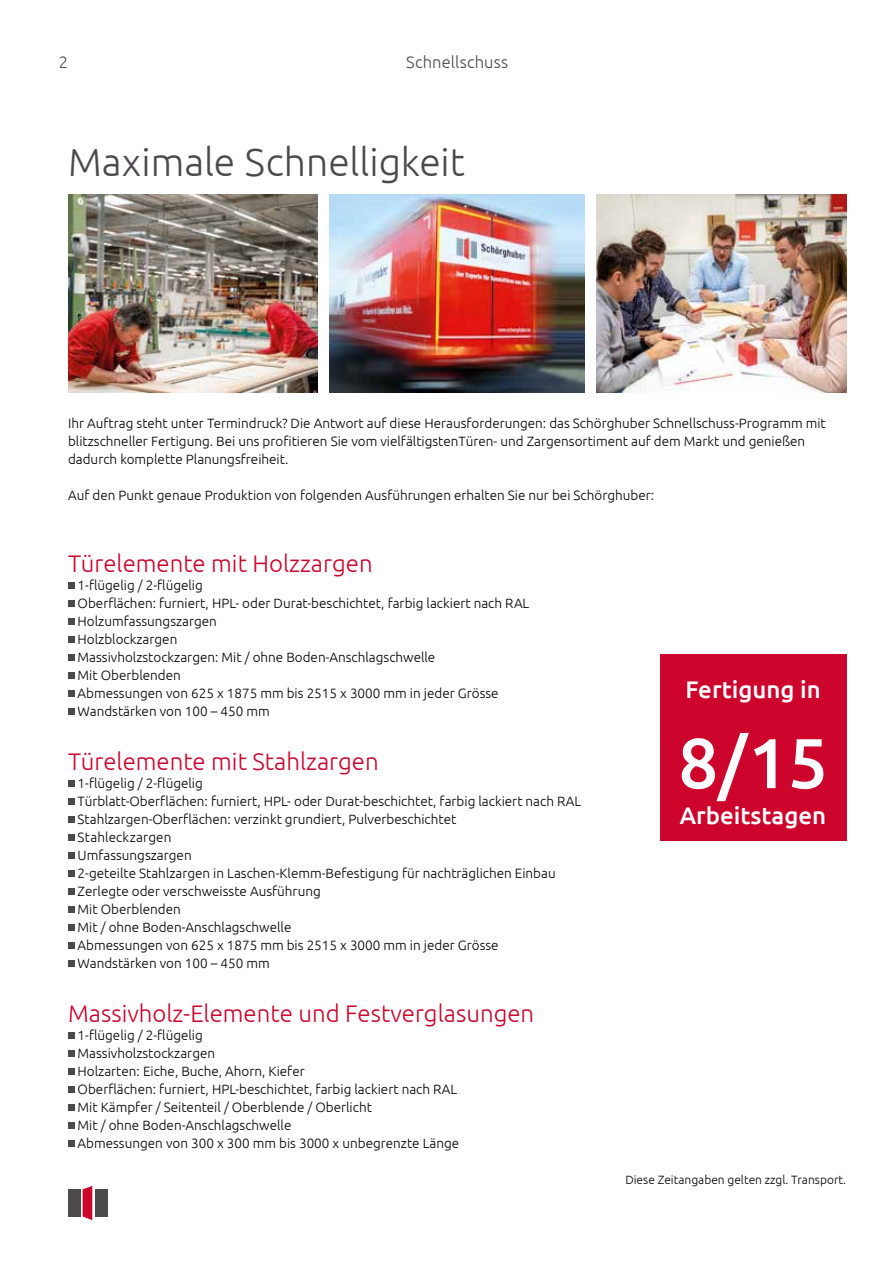
<style>
.page{position:relative;width:893px;height:1263px;background:#fff}
.page>*{position:absolute;margin:0;border:0;box-sizing:border-box;transform-origin:0 0}
.t1{font:500 70.5px "Ubuntu";color:#fff}
.t2{font:300 39px "Ubuntu";color:#4b494b}
.t3{font:300 24px "Ubuntu";color:#cd042c}
.t4{font:500 24px "Ubuntu";color:#fff}
.t5{font:300 16.5px "Ubuntu";letter-spacing:.01em;color:#4b494b}
.t6{font:300 13.5px/18px "Ubuntu";color:#000}
.t7{font:300 12px "Ubuntu";color:#000}
</style>
<div class="page">
<img style="left:330px;top:194px;width:254px;height:198px">
<div style="left:68px;top:582px;width:7px;height:7px;background:#4b494b"></div>
<div style="left:68px;top:600px;width:7px;height:7px;background:#4b494b"></div>
<div style="left:68px;top:618px;width:7px;height:7px;background:#4b494b"></div>
<div style="left:68px;top:636px;width:7px;height:7px;background:#4b494b"></div>
<div style="left:68px;top:654px;width:7px;height:7px;background:#4b494b"></div>
<div style="left:68px;top:672px;width:7px;height:7px;background:#4b494b"></div>
<div style="left:68px;top:690px;width:7px;height:7px;background:#4b494b"></div>
<div style="left:68px;top:708px;width:7px;height:7px;background:#4b494b"></div>
<div style="left:68px;top:780px;width:7px;height:7px;background:#4b494b"></div>
<div style="left:68px;top:798px;width:7px;height:7px;background:#4b494b"></div>
<div style="left:68px;top:816px;width:7px;height:7px;background:#4b494b"></div>
<div style="left:68px;top:834px;width:7px;height:7px;background:#4b494b"></div>
<div style="left:68px;top:852px;width:7px;height:7px;background:#4b494b"></div>
<div style="left:68px;top:870px;width:7px;height:7px;background:#4b494b"></div>
<div style="left:68px;top:888px;width:7px;height:7px;background:#4b494b"></div>
<div style="left:68px;top:906px;width:7px;height:7px;background:#4b494b"></div>
<div style="left:68px;top:924px;width:7px;height:7px;background:#4b494b"></div>
<div style="left:68px;top:942px;width:7px;height:7px;background:#4b494b"></div>
<div style="left:68px;top:960px;width:7px;height:7px;background:#4b494b"></div>
<div style="left:68px;top:1032px;width:7px;height:7px;background:#4b494b"></div>
<div style="left:68px;top:1050px;width:7px;height:7px;background:#4b494b"></div>
<div style="left:68px;top:1068px;width:7px;height:7px;background:#4b494b"></div>
<div style="left:68px;top:1086px;width:7px;height:7px;background:#4b494b"></div>
<div style="left:68px;top:1104px;width:7px;height:7px;background:#4b494b"></div>
<div style="left:68px;top:1122px;width:7px;height:7px;background:#4b494b"></div>
<div style="left:68px;top:1140px;width:7px;height:7px;background:#4b494b"></div>
<img style="left:68px;top:194px;width:249px;height:198px">
<img style="left:596px;top:194px;width:250px;height:198px">
<div style="left:96px;top:1189px;width:12px;height:27px;background:#4b494b"></div>
<svg style="left:83px;top:1186px;width:9px;height:34px"></svg>
<div style="left:68px;top:1189px;width:12px;height:27px;background:#4b494b"></div>
<div style="left:660px;top:655px;width:186px;height:186px;background:#cd042c"></div>
<p class="t5" style="left:59px;top:52px;width:11px">2</p>
<p class="t5" style="left:406px;top:52px;width:103px">Schnellschuss</p>
<h2 class="t2" style="left:68px;top:139px;width:398px">Maximale Schnelligkeit</h2>
<p class="t6" style="left:68px;top:414px;width:759px">Ihr Auftrag steht unter Termindruck? Die Antwort auf diese Herausforderungen: das Schörghuber Schnellschuss-Programm mit blitzschneller Fertigung. Bei uns profitieren Sie vom vielfältigstenTüren- und Zargensortiment auf dem Markt und genießen dadurch komplette Planungsfreiheit.</p>
<p class="t6" style="left:68px;top:486px;width:588px">Auf den Punkt genaue Produktion von folgenden Ausführungen erhalten Sie nur bei Schörghuber:</p>
<h3 class="t3" style="left:68px;top:549px;width:306px">Türelemente mit Holzzargen</h3>
<p class="t6" style="left:78px;top:576px;width:453px">1-flügelig / 2-flügelig<br>Oberflächen: furniert, HPL- oder Durat-beschichtet, farbig lackiert nach RAL Holzumfassungszargen<br>Holzblockzargen<br>Massivholzstockzargen: Mit / ohne Boden-Anschlagschwelle<br>Mit Oberblenden<br>Abmessungen von 625 x 1875 mm bis 2515 x 3000 mm in jeder Grösse Wandstärken von 100 – 450 mm</p>
<h3 class="t3" style="left:68px;top:747px;width:312px">Türelemente mit Stahlzargen</h3>
<p class="t6" style="left:78px;top:774px;width:505px">1-flügelig / 2-flügelig<br>Türblatt-Oberflächen: furniert, HPL- oder Durat-beschichtet, farbig lackiert nach RAL Stahlzargen-Oberflächen: verzinkt grundiert, Pulverbeschichtet<br>Stahleckzargen<br>Umfassungszargen<br>2-geteilte Stahlzargen in Laschen-Klemm-Befestigung für nachträglichen Einbau Zerlegte oder verschweisste Ausführung<br>Mit Oberblenden<br>Mit / ohne Boden-Anschlagschwelle<br>Abmessungen von 625 x 1875 mm bis 2515 x 3000 mm in jeder Grösse<br>Wandstärken von 100 – 450 mm</p>
<h3 class="t3" style="left:68px;top:999px;width:468px">Massivholz-Elemente und Festverglasungen</h3>
<p class="t6" style="left:78px;top:1026px;width:383px">1-flügelig / 2-flügelig<br>Massivholzstockzargen<br>Holzarten: Eiche, Buche, Ahorn, Kiefer<br>Oberflächen: furniert, HPL-beschichtet, farbig lackiert nach RAL Mit Kämpfer / Seitenteil / Oberblende / Oberlicht<br>Mit / ohne Boden-Anschlagschwelle<br>Abmessungen von 300 x 300 mm bis 3000 x unbegrenzte Länge</p>
<h3 class="t4" style="left:685px;top:674px;width:137px">Fertigung in</h3>
<h1 class="t1" style="left:678px;top:718px;width:151px">8/15</h1>
<h3 class="t4" style="left:680px;top:800px;width:148px">Arbeitstagen</h3>
<p class="t7" style="left:625px;top:1173px;width:222px">Diese Zeitangaben gelten zzgl. Transport.</p>
</div>
